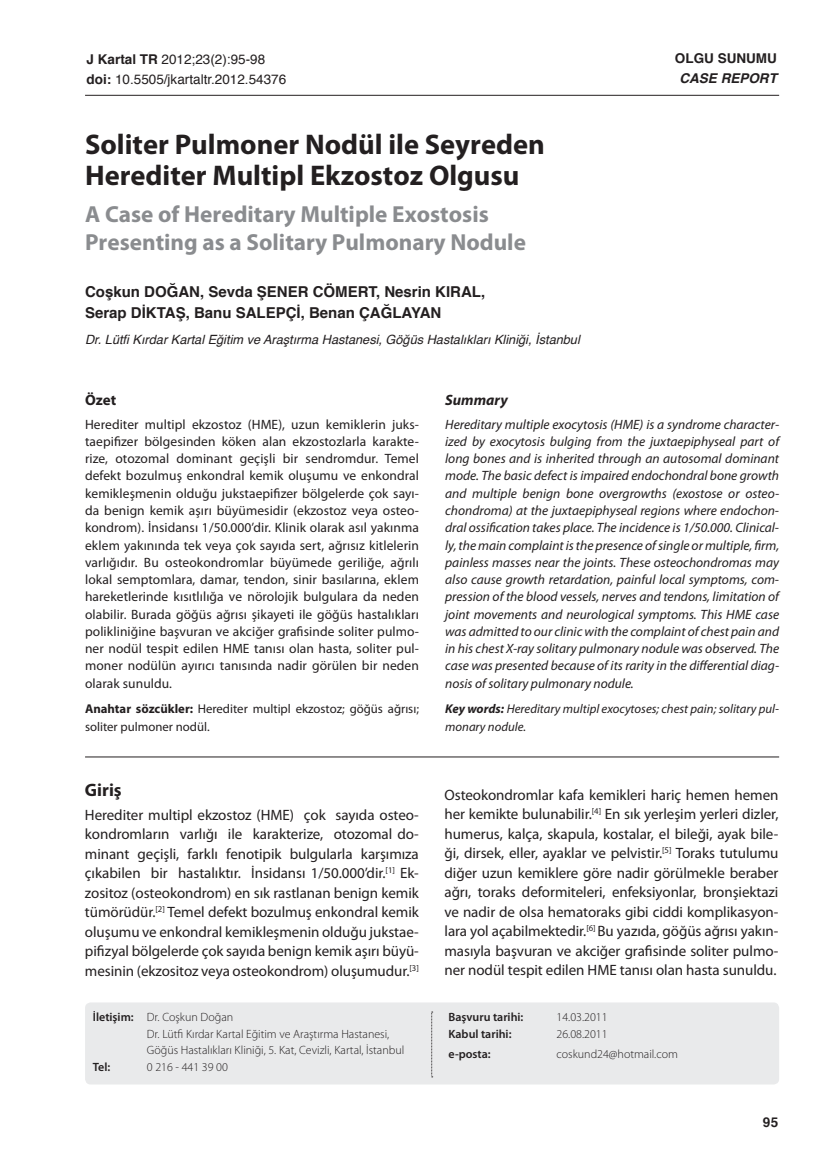
<style>
.page{position:relative;width:838px;height:1170px;background:#fff}
.page>*{position:absolute;margin:0;border:0;box-sizing:border-box;transform-origin:0 0}
.t1{font:700 28.5px/31.2px "Myriad Pro";color:#231f20}
.t2{font:700 23.25px/27.9px "Myriad Pro";color:#8a8c8f}
.t3{font:700 18px "Myriad Pro";color:#231f20}
.t4{font:15px/19.5px "Myriad Pro";letter-spacing:-.005em;color:#231f20;text-align:justify}
.t5{font:700 15px/21px "Helvetica";color:#231f20}
.t6{font:italic 700 15px "Myriad Pro";color:#231f20}
.t7{font:700 15px "Myriad Pro";color:#231f20}
.t8{font:italic 13.5px/17.2px "Myriad Pro";color:#231f20;text-align:justify}
.t9{font:13.5px/17.2px "Myriad Pro";letter-spacing:.005em;color:#231f20;text-align:justify}
.t10{font:13.5px/19.5px "Helvetica";color:#231f20}
.t11{font:700 13.5px "Helvetica";color:#231f20}
.t12{font:italic 700 13.5px "Helvetica";color:#231f20}
.t13{font:italic 12.75px "Helvetica";color:#231f20}
.t14{font:12.75px/17.2px "Myriad Pro";color:#231f20}
.t15{font:italic 12.75px/17.2px "Myriad Pro";color:#231f20}
.t16{font:300 12px/16.5px "Myriad Pro";color:#231f20}
.t17{font:600 12px "Myriad Pro";color:#231f20}
.s1{font-weight:700}
.s2{font-weight:600}
</style>
<div class="page">
<hr style="left:85px;top:756px;width:694px;height:1px;background:#231f20">
<hr style="left:85px;top:95px;width:694px;height:1px;background:#231f20">
<div style="left:85px;top:1002px;width:694px;height:82px;background:#e9eaeb;border-radius:6px"></div>
<svg style="left:431px;top:1011px;width:2px;height:66px"></svg>
<p class="t10" style="left:87px;top:50px;width:201px"><span class="s1">J Kartal TR</span> 2012;23(2):95-98 <span class="s1">doi:</span> 10.5505/jkartaltr.2012.54376</p>
<p class="t11" style="left:675px;top:49px;width:103px">OLGU SUNUMU</p>
<p class="t12" style="left:679px;top:67px;width:99px">CASE REPORT</p>
<h1 class="t1" style="left:85px;top:129px;width:461px">Soliter Pulmoner Nodül ile Seyreden<br>Herediter Multipl Ekzostoz Olgusu</h1>
<h2 class="t2" style="left:85px;top:200px;width:442px">A Case of Hereditary Multiple Exostosis<br>Presenting as a Solitary Pulmonary Nodule</h2>
<p class="t5" style="left:85px;top:281px;width:402px">Coşkun DOĞAN, Sevda ŞENER CÖMERT, Nesrin KIRAL,<br>Serap DİKTAŞ, Banu SALEPÇİ, Benan ÇAĞLAYAN</p>
<p class="t13" style="left:85px;top:329px;width:496px">Dr. Lütfi Kırdar Kartal Eğitim ve Araştırma Hastanesi, Göğüs Hastalıkları Kliniği, İstanbul</p>
<p class="t7" style="left:85px;top:391px;width:33px">Özet</p>
<p class="t9" style="left:85px;top:416px;width:335px">Herediter multipl ekzostoz (HME), uzun kemiklerin juks&shy;taepifizer bölgesinden köken alan ekzostozlarla karakte&shy;rize, otozomal dominant geçişli bir sendromdur. Temel defekt bozulmuş enkondral kemik oluşumu ve enkondral kemikleşmenin olduğu jukstaepifizer bölgelerde çok sayı&shy;da benign kemik aşırı büyümesidir (ekzostoz veya osteo&shy;kondrom). İnsidansı 1/50.000’dir. Klinik olarak asıl yakınma eklem yakınında tek veya çok sayıda sert, ağrısız kitlelerin varlığıdır. Bu osteokondromlar büyümede geriliğe, ağrılı lokal semptomlara, damar, tendon, sinir basılarına, eklem hareketlerinde kısıtlılığa ve nörolojik bulgulara da neden olabilir. Burada göğüs ağrısı şikayeti ile göğüs hastalıkları polikliniğine başvuran ve akciğer grafisinde soliter pulmo&shy;ner nodül tespit edilen HME tanısı olan hasta, soliter pul&shy;moner nodülün ayırıcı tanısında nadir görülen bir neden olarak sunuldu.</p>
<p class="t14" style="left:85px;top:700px;width:335px"><span class="s1">Anahtar sözcükler:</span> Herediter multipl ekzostoz; göğüs ağrısı; soliter pulmoner nodül.</p>
<p class="t3" style="left:85px;top:779px;width:38px">Giriş</p>
<p class="t4" style="left:85px;top:805px;width:335px">Herediter multipl ekzostoz (HME) çok sayıda osteo&shy;kondromların varlığı ile karakterize, otozomal do&shy;minant geçişli, farklı fenotipik bulgularla karşımıza çıkabilen bir hastalıktır. İnsidansı 1/50.000’dir.<sup>[1]</sup> Ek&shy;zositoz (osteokondrom) en sık rastlanan benign kemik tümörüdür.<sup>[2]</sup> Temel defekt bozulmuş enkondral kemik oluşumu ve enkondral kemikleşmenin olduğu jukstae&shy;pifizyal bölgelerde çok sayıda benign kemik aşırı büyü&shy;mesinin (ekzositoz veya osteokondrom) oluşumudur.<sup>[3]</sup></p>
<p class="t16" style="left:147px;top:1008px;width:259px;text-indent:-54px"><span class="s2">İletişim:</span> Dr. Coşkun Doğan<br>Dr. Lütfi Kırdar Kartal Eğitim ve Araştırma Hastanesi,<br>Göğüs Hastalıkları Kliniği, 5. Kat, Cevizli, Kartal, İstanbul</p>
<p class="t17" style="left:93px;top:1059px;width:19px">Tel:</p>
<p class="t16" style="left:147px;top:1058px;width:83px">0 216 - 441 39 00</p>
<p class="t6" style="left:445px;top:391px;width:64px">Summary</p>
<p class="t8" style="left:445px;top:416px;width:335px">Hereditary multiple exocytosis (HME) is a syndrome character&shy;ized by exocytosis bulging from the juxtaepiphyseal part of long bones and is inherited through an autosomal dominant mode. The basic defect is impaired endochondral bone growth and multiple benign bone overgrowths (exostose or osteo&shy;chondroma) at the juxtaepiphyseal regions where endochon&shy;dral ossification takes place. The incidence is 1/50.000. Clinical&shy;ly, the main complaint is the presence of single or multiple, firm, painless masses near the joints. These osteochondromas may also cause growth retardation, painful local symptoms, com&shy;pression of the blood vessels, nerves and tendons, limitation of joint movements and neurological symptoms. This HME case was admitted to our clinic with the complaint of chest pain and in his chest X-ray solitary pulmonary nodule was observed. The case was presented because of its rarity in the differential diag&shy;nosis of solitary pulmonary nodule.</p>
<p class="t15" style="left:445px;top:700px;width:335px"><span class="s1">Key words:</span> Hereditary multipl exocytoses; chest pain; solitary pul&shy;monary nodule.</p>
<p class="t4" style="left:444px;top:785px;width:335px">Osteokondromlar kafa kemikleri hariç hemen hemen her kemikte bulunabilir.<sup>[4]</sup> En sık yerleşim yerleri dizler, humerus, kalça, skapula, kostalar, el bileği, ayak bile&shy;ği, dirsek, eller, ayaklar ve pelvistir.<sup>[5]</sup> Toraks tutulumu diğer uzun kemiklere göre nadir görülmekle beraber ağrı, toraks deformiteleri, enfeksiyonlar, bronşiektazi ve nadir de olsa hematoraks gibi ciddi komplikasyon&shy;lara yol açabilmektedir.<sup>[6]</sup> Bu yazıda, göğüs ağrısı yakın&shy;masıyla başvuran ve akciğer grafisinde soliter pulmo&shy;ner nodül tespit edilen HME tanısı olan hasta sunuldu.</p>
<p class="t17" style="left:448px;top:1010px;width:76px">Başvuru tarihi:</p>
<p class="t16" style="left:556px;top:1008px;width:53px">14.03.2011</p>
<p class="t17" style="left:448px;top:1026px;width:64px">Kabul tarihi:</p>
<p class="t16" style="left:556px;top:1025px;width:53px">26.08.2011</p>
<p class="t17" style="left:448px;top:1047px;width:44px">e-posta:</p>
<p class="t16" style="left:556px;top:1046px;width:123px">coskund24@hotmail.com</p>
<p class="t11" style="left:762px;top:1113px;width:17px">95</p>
</div>
